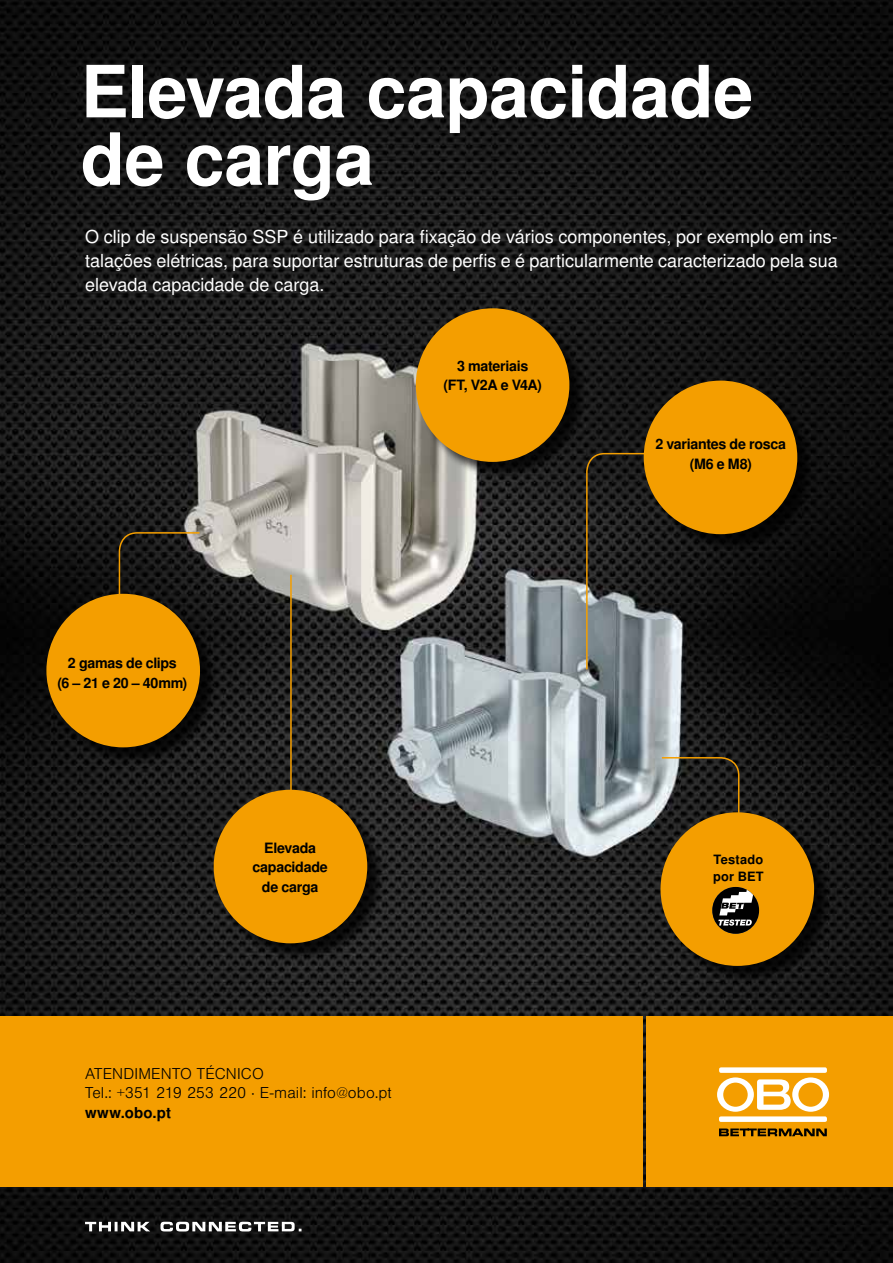
<style>
.page{position:relative;width:893px;height:1263px;background:#fff}
.page>*{position:absolute;margin:0;border:0;box-sizing:border-box;transform-origin:0 0}
.t1{font:700 72px/67.5px "Nimbus San LOT";letter-spacing:-.01em;color:#fff}
.t2{font:18px/24px "Nimbus San LOT";color:#fff;text-align:justify}
.t3{font:300 15px/19.5px "Nimbus San LOT";color:#000}
.t4{font:700 15px "Nimbus San LOT";letter-spacing:.01em;color:#000}
.t5{font:700 14.25px/19.5px "Nimbus San LOT";letter-spacing:-.02em;color:#000;text-align:center}
.t6{font:700 12.9px/16.2px "Nimbus San LOT";letter-spacing:.015em;color:#000}
</style>
<div class="page">
<img style="left:0;top:0;width:893px;height:1263px">
<div style="left:0;top:1016px;width:642px;height:171px;background:#f49e00"></div>
<div style="left:646px;top:1016px;width:247px;height:171px;background:#f49e00"></div>
<div style="left:719px;top:1116px;width:108px;height:6px;background:#fff;border-radius:2px"></div>
<svg style="left:717px;top:1077px;width:112px;height:35px"></svg>
<div style="left:719px;top:1067px;width:108px;height:6px;background:#fff;border-radius:2px"></div>
<svg style="left:719px;top:1128px;width:108px;height:8px"></svg>
<svg style="left:85px;top:1222px;width:216px;height:9px"></svg>
<div style="left:49px;top:596px;width:170px;height:170px;background:#000;opacity:.75"></div>
<div style="left:46px;top:594px;width:154px;height:153px;background:#f49e00;border-radius:50%"></div>
<svg style="left:660px;top:756px;width:80px;height:83px;background:#413f39"></svg>
<hr style="left:290px;top:575px;width:2px;height:217px;background:#f49e00">
<div style="left:216px;top:792px;width:170px;height:170px;background:#000;opacity:.75"></div>
<div style="left:214px;top:790px;width:153px;height:153px;background:#f49e00;border-radius:50%"></div>
<div style="left:663px;top:814px;width:170px;height:171px;background:#000;opacity:.75"></div>
<div style="left:660px;top:812px;width:154px;height:154px;background:#f49e00;border-radius:50%"></div>
<div style="left:418px;top:311px;width:170px;height:170px;background:#000;opacity:.75"></div>
<div style="left:416px;top:308px;width:153px;height:154px;background:#f49e00;border-radius:50%"></div>
<div style="left:646px;top:383px;width:170px;height:170px;background:#000;opacity:.75"></div>
<div style="left:644px;top:381px;width:153px;height:153px;background:#f49e00;border-radius:50%"></div>
<svg style="left:585px;top:452px;width:86px;height:219px;background:#514d41"></svg>
<svg style="left:118px;top:531px;width:83px;height:79px;background:#372c19"></svg>
<div style="left:712px;top:887px;width:47px;height:47px;background:#000;border-radius:50%"></div>
<svg style="left:718px;top:887px;width:37px;height:39px"></svg>
<h1 class="t1" style="left:81px;top:61px;width:674px">Elevada capacidade de carga</h1>
<p class="t2" style="left:85px;top:225px;width:754px">O clip de suspensão SSP é utilizado para fixação de vários componentes, por exemplo em ins&shy;talações elétricas, para suportar estruturas de perfis e é particularmente caracterizado pela sua elevada capacidade de carga.</p>
<p class="t5" style="left:443px;top:357px;width:100px">3 materiais (FT, V2A e V4A)</p>
<p class="t5" style="left:57px;top:654px;width:131px">2 gamas de clips<br>(6 – 21 e 20 – 40mm)</p>
<p class="t5" style="left:253px;top:838px;width:77px">Elevada capacidade de carga</p>
<p class="t3" style="left:85px;top:1064px;width:308px">ATENDIMENTO TÉCNICO<br>Tel.: +351 219 253 220 · E-mail: info@obo.pt</p>
<p class="t4" style="left:85px;top:1104px;width:88px">www.obo.pt</p>
<p class="t5" style="left:655px;top:435px;width:132px">2 variantes de rosca (M6 e M8)</p>
<p class="t6" style="left:713px;top:852px;width:52px">Testado por BET</p>
</div>
